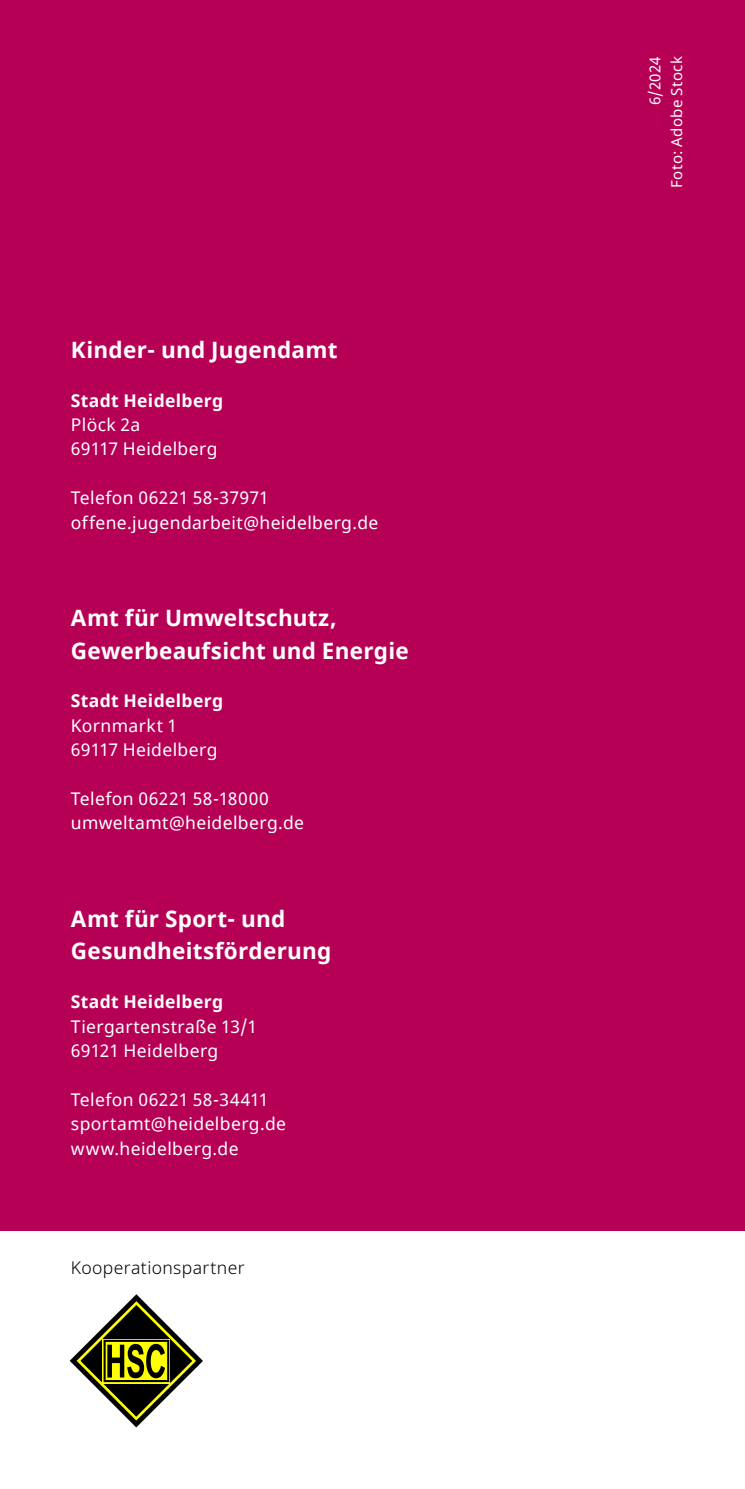
<style>
.page{position:relative;width:745px;height:1489px;background:#fff}
.page>*{position:absolute;margin:0;border:0;box-sizing:border-box;transform-origin:0 0}
._9pt_Bold_w_Amt__Markenband{font:700 22.5px/32.5px "Noto Sans";letter-spacing:.01em;color:#fff}
._7pt_Regular_w_Adresse__Markenband{font:17.5px/24.5px "Noto Sans";letter-spacing:.025em;color:#fff}
._7pt_Regular_w_Adresse__Markenband-2{font:700 17.5px "Noto Sans";letter-spacing:.02em;color:#fff}
._7pt_Light_s__Partner{font:300 17.5px "Noto Sans";letter-spacing:.02em;color:#000}
._6pt_regular_w__Bildnachweis{font:15px/22px "Noto Sans";letter-spacing:.025em;color:#fff;text-align:right}
</style>
<div class="page">
<div style="left:0;top:0;width:744px;height:1230px;background:#b60056"></div>
<svg style="left:70px;top:1294px;width:133px;height:133px"></svg>
<div style="left:103px;top:1339px;width:66px;height:42px;border:2px solid #000"></div>
<p class="_9pt_Bold_w_Amt__Markenband" style="left:71px;top:334px;width:268px">Kinder- und Jugendamt</p>
<p class="_7pt_Regular_w_Adresse__Markenband-2" style="left:71px;top:388px;width:154px">Stadt Heidelberg</p>
<p class="_7pt_Regular_w_Adresse__Markenband" style="left:71px;top:413px;width:71px">Plöck 2a</p>
<p class="_7pt_Regular_w_Adresse__Markenband" style="left:71px;top:437px;width:148px">69117 Heidelberg</p>
<p class="_7pt_Regular_w_Adresse__Markenband" style="left:71px;top:486px;width:309px">Telefon 06221 58-37971 offene.jugendarbeit@heidelberg.de</p>
<p class="_9pt_Bold_w_Amt__Markenband" style="left:71px;top:602px;width:339px">Amt für Umweltschutz,<br>Gewerbeaufsicht und Energie</p>
<p class="_7pt_Regular_w_Adresse__Markenband-2" style="left:71px;top:688px;width:154px">Stadt Heidelberg</p>
<p class="_7pt_Regular_w_Adresse__Markenband" style="left:71px;top:713px;width:108px">Kornmarkt 1</p>
<p class="_7pt_Regular_w_Adresse__Markenband" style="left:71px;top:738px;width:148px">69117 Heidelberg</p>
<p class="_7pt_Regular_w_Adresse__Markenband" style="left:71px;top:787px;width:234px">Telefon 06221 58-18000 umweltamt@heidelberg.de</p>
<p class="_9pt_Bold_w_Amt__Markenband" style="left:71px;top:903px;width:262px">Amt für Sport- und<br>Gesundheitsförderung</p>
<p class="_7pt_Regular_w_Adresse__Markenband-2" style="left:71px;top:989px;width:154px">Stadt Heidelberg</p>
<p class="_7pt_Regular_w_Adresse__Markenband" style="left:71px;top:1014px;width:187px">Tiergartenstraße 13/1</p>
<p class="_7pt_Regular_w_Adresse__Markenband" style="left:71px;top:1038px;width:149px">69121 Heidelberg</p>
<p class="_7pt_Regular_w_Adresse__Markenband" style="left:71px;top:1087px;width:216px">Telefon 06221 58-34411 sportamt@heidelberg.de</p>
<p class="_7pt_Regular_w_Adresse__Markenband" style="left:71px;top:1136px;width:169px">www.heidelberg.de</p>
<p class="_7pt_Light_s__Partner" style="left:71px;top:1254px;width:175px">Kooperationspartner</p>
<p class="_6pt_regular_w__Bildnachweis" style="left:644px;top:188px;width:133px;rotate:-90deg">6/2024<br>Foto: Adobe Stock</p>
</div>
